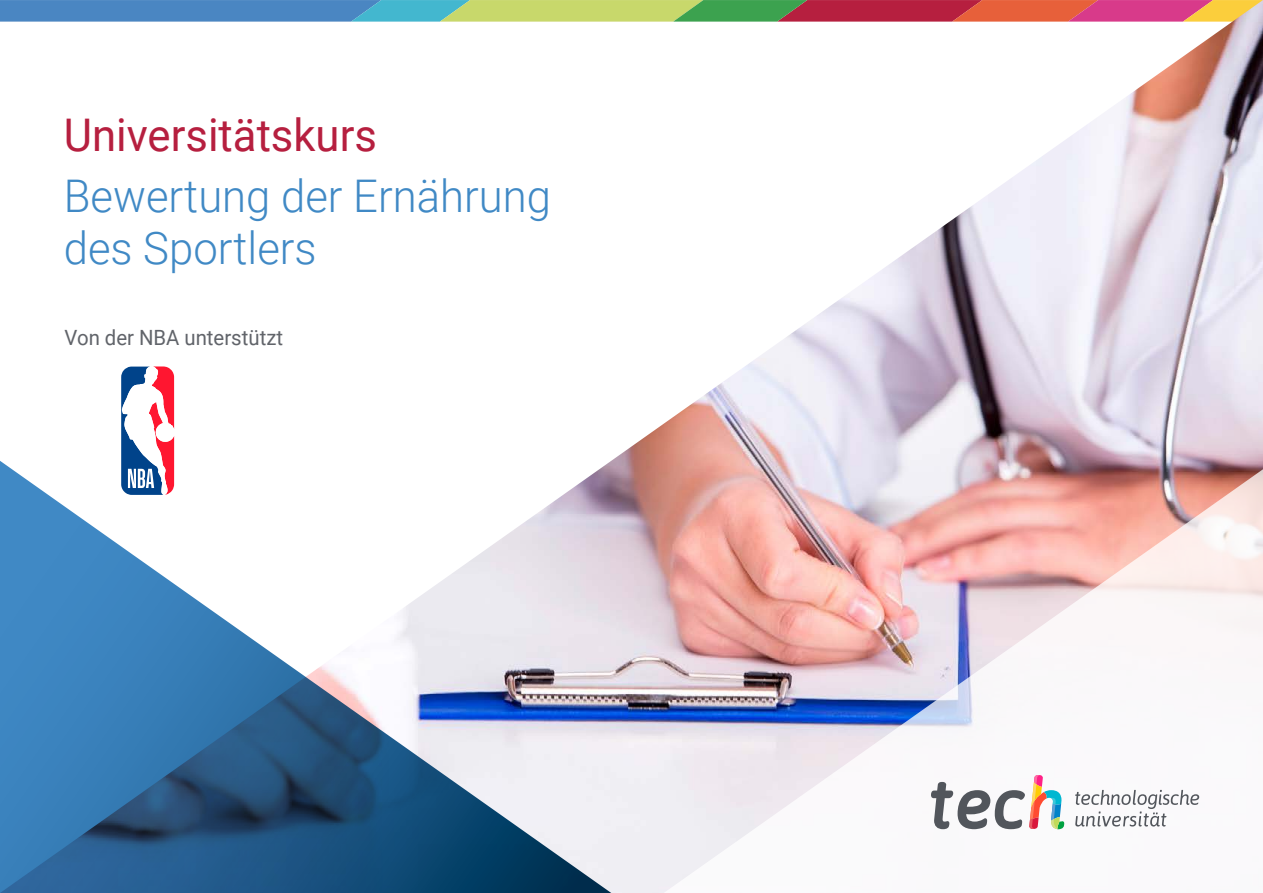
<style>
.page{position:relative;width:1263px;height:893px;background:#fff}
.page>*{position:absolute;margin:0;border:0;box-sizing:border-box;transform-origin:0 0}
.t1{font:300 45px/52.5px "Roboto";color:#4089c5}
.t2{font:45px "Roboto";color:#b61f3f}
.t3{font:21px "Roboto";color:#61646a}
</style>
<div class="page">
<img style="left:0;top:0;width:1263px;height:454px">
<img style="left:641px;top:454px;width:622px;height:439px">
<svg style="left:0;top:446px;width:641px;height:447px"></svg>
<svg style="left:121px;top:366px;width:53px;height:129px"></svg>
<svg style="left:931px;top:775px;width:133px;height:54px"></svg>
<svg style="left:1075px;top:790px;width:124px;height:36px"></svg>
<p class="t2" style="left:64px;top:103px;width:315px">Universitätskurs</p>
<p class="t1" style="left:64px;top:168px;width:489px">Bewertung der Ernährung des Sportlers</p>
<p class="t3" style="left:65px;top:323px;width:220px">Von der NBA unterstützt</p>
</div>
